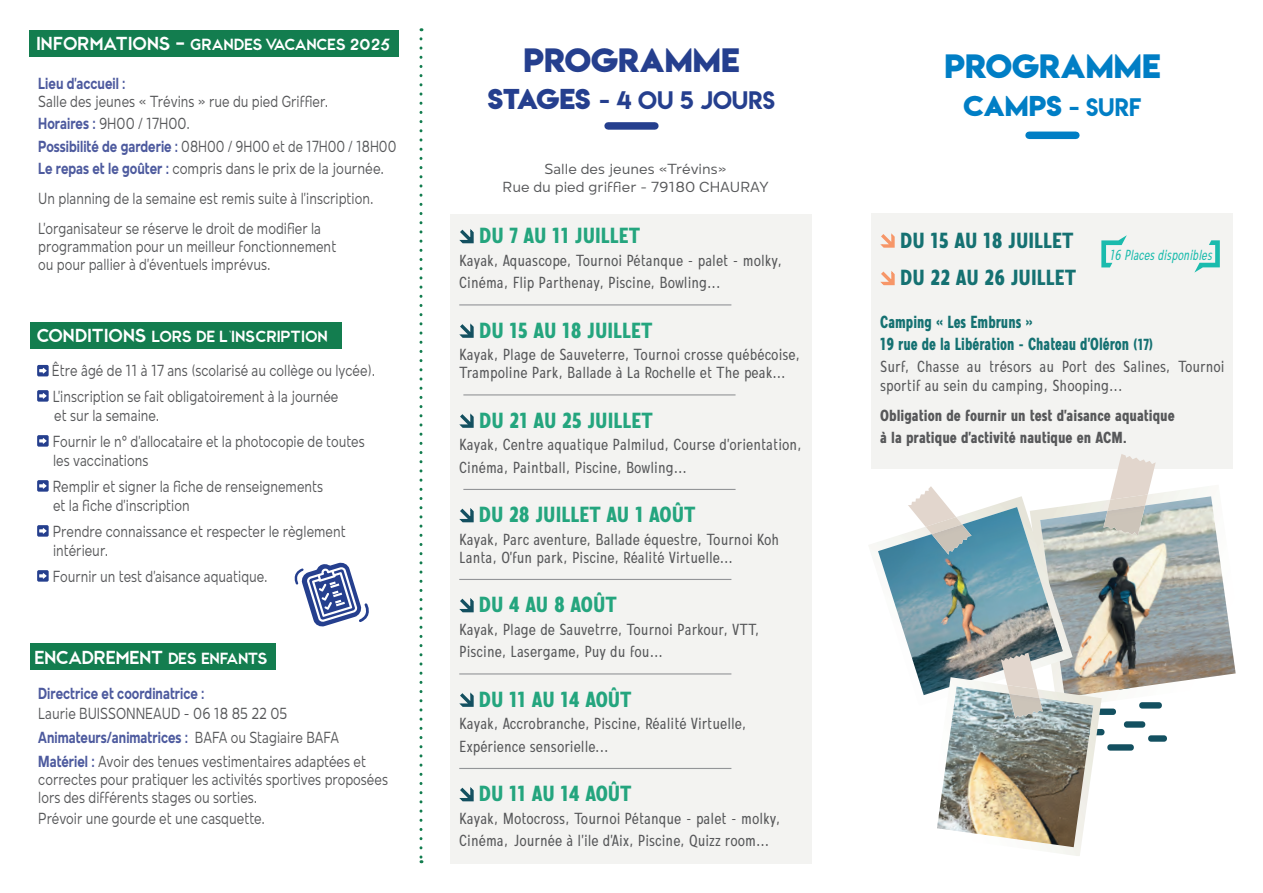
<style>
.page{position:relative;width:1263px;height:893px;background:#fff}
.page>*{position:absolute;margin:0;border:0;box-sizing:border-box;transform-origin:0 0}
.t1{font:30px "Lemon Milkbold";color:#253f8e}
.t2{font:30px "Lemon Milkbold";color:#007ec5}
.t3{font:25.5px "Lemon Milkbold";color:#007ec5}
.t4{font:700 condensed 22.5px "Mollen Personal Use";color:#24a57e}
.t5{font:700 condensed 22.5px/37.5px "Mollen Personal Use";color:#157172}
.t6{font:22.5px "Lemon Milk";color:#253f8e}
.t7{font:18.75px "CWG Sans";letter-spacing:-.03em;color:#fff}
.t8{font:700 condensed 18px/21.6px "Mollen Personal Use";color:#157172;scale:.9 1}
.t9{font:16.5px/25.2px "Mollen Personal Use";color:#57585a;scale:.8 1}
.t10{font:condensed 16.5px/22.5px "Mollen Personal Use";color:#57585a}
.t11{font:700 condensed 16.5px/22.5px "Mollen Personal Use";color:#57585a}
.t12{font:700 16.5px "Mollen Personal Use";color:#4d5a9e;scale:.8 1}
.t13{font:16.05px "CWG Sans";letter-spacing:-.05em;color:#fff}
.t14{font:16.05px "CWG Sans";letter-spacing:-.03em;color:#fff}
.t15{font:15px/18px "Mollen Personal Use";color:#57585a;text-align:center}
.t16{font:italic condensed 15px "Mollen Personal Use";color:#1abbad;scale:.87 1}
.s1{font-size:18.75px}
.s2{font-weight:700;color:#4d5a9e}
.s3{font-size:16.05px}
.s4{font-family:"Lemon Milkbold";font-size:25.5px}
.s5{font-family:"Lemon Milk";font-size:22.5px}
.s6{font-size:16.5px}
</style>
<div class="page">
<div style="left:608px;top:122px;width:47px;height:8px;background:#253f8e"></div>
<div style="left:451px;top:214px;width:361px;height:649px;background:#f3f3f1"></div>
<svg style="left:459px;top:229px;width:15px;height:15px"></svg>
<hr style="left:459px;top:304px;width:272px;height:1px;background:#939598">
<svg style="left:459px;top:323px;width:15px;height:15px"></svg>
<hr style="left:463px;top:394px;width:272px;height:1px;background:#939598">
<svg style="left:459px;top:413px;width:15px;height:15px"></svg>
<hr style="left:463px;top:489px;width:272px;height:1px;background:#939598">
<svg style="left:459px;top:508px;width:15px;height:15px"></svg>
<hr style="left:459px;top:579px;width:272px;height:1px;background:#939598">
<svg style="left:459px;top:598px;width:15px;height:15px"></svg>
<hr style="left:459px;top:673px;width:272px;height:1px;background:#939598">
<svg style="left:459px;top:692px;width:15px;height:15px"></svg>
<hr style="left:459px;top:768px;width:272px;height:1px;background:#939598">
<svg style="left:459px;top:787px;width:15px;height:15px"></svg>
<div style="left:30px;top:30px;width:369px;height:26px;background:#137d4f"></div>
<svg style="left:419px;top:39px;width:3px;height:824px"></svg>
<div style="left:30px;top:643px;width:245px;height:27px;background:#137d4f"></div>
<div style="left:30px;top:322px;width:311px;height:26px;background:#137d4f"></div>
<div style="left:37px;top:365px;width:12px;height:11px;background:#253f8e;border-radius:2px"></div>
<svg style="left:39px;top:368px;width:8px;height:6px"></svg>
<div style="left:37px;top:390px;width:12px;height:12px;background:#253f8e;border-radius:2px"></div>
<svg style="left:39px;top:393px;width:8px;height:6px"></svg>
<div style="left:37px;top:435px;width:12px;height:12px;background:#253f8e;border-radius:2px"></div>
<svg style="left:39px;top:438px;width:8px;height:6px"></svg>
<div style="left:37px;top:480px;width:12px;height:12px;background:#253f8e;border-radius:2px"></div>
<svg style="left:39px;top:483px;width:8px;height:6px"></svg>
<div style="left:37px;top:525px;width:12px;height:12px;background:#253f8e;border-radius:2px"></div>
<svg style="left:39px;top:528px;width:8px;height:6px"></svg>
<div style="left:37px;top:570px;width:12px;height:12px;background:#253f8e;border-radius:2px"></div>
<svg style="left:39px;top:573px;width:8px;height:6px"></svg>
<svg style="left:294px;top:562px;width:75px;height:65px"></svg>
<div style="left:1029px;top:132px;width:47px;height:7px;background:#007ec5"></div>
<div style="left:872px;top:214px;width:361px;height:255px;background:#f3f3f1"></div>
<svg style="left:880px;top:233px;width:15px;height:15px"></svg>
<svg style="left:880px;top:271px;width:15px;height:15px"></svg>
<svg style="left:1101px;top:235px;width:26px;height:32px"></svg>
<svg style="left:1194px;top:240px;width:26px;height:33px"></svg>
<svg style="left:1102px;top:709px;width:14px;height:6px"></svg>
<svg style="left:1123px;top:721px;width:23px;height:7px"></svg>
<svg style="left:1102px;top:729px;width:3px;height:6px"></svg>
<svg style="left:1107px;top:744px;width:27px;height:7px"></svg>
<svg style="left:1140px;top:708px;width:21px;height:1px"></svg>
<svg style="left:1148px;top:735px;width:19px;height:7px"></svg>
<img style="left:1139px;top:488px;width:61px;height:220px">
<img style="left:1072px;top:496px;width:164px;height:201px">
<svg style="left:1111px;top:454px;width:45px;height:46px"></svg>
<img style="left:1107px;top:494px;width:41px;height:17px">
<img style="left:1103px;top:505px;width:42px;height:31px">
<img style="left:869px;top:496px;width:203px;height:181px">
<img style="left:878px;top:507px;width:185px;height:188px">
<svg style="left:908px;top:486px;width:48px;height:41px"></svg>
<img style="left:926px;top:517px;width:36px;height:17px">
<img style="left:932px;top:524px;width:39px;height:31px">
<img style="left:929px;top:677px;width:173px;height:179px">
<img style="left:937px;top:687px;width:156px;height:160px">
<svg style="left:1001px;top:653px;width:36px;height:36px"></svg>
<img style="left:1007px;top:685px;width:32px;height:13px">
<img style="left:1009px;top:694px;width:34px;height:24px">
<p class="t13" style="left:37px;top:36px;width:356px"><span class="s1">INFORMATIONS -</span> GRANDES VACANCES 2025</p>
<p class="t12" style="left:38px;top:74px;width:111px">Lieu d’accueil :</p>
<p class="t9" style="left:38px;top:90px;width:449px;line-height:22.5px">Salle des jeunes « Trévins » rue du pied Griffier.<br><span class="s2">Horaires :</span> 9H00 / 17H00.<br><span class="s2">Possibilité de garderie :</span> 08H00 / 9H00 et de 17H00 / 18H00<br><span class="s2">Le repas et le goûter :</span> compris dans le prix de la journée.</p>
<p class="t9" style="left:38px;top:183px;width:421px;line-height:30px">Un planning de la semaine est remis suite à l’inscription.<br>L’organisateur se réserve le droit de modifier la</p>
<p class="t9" style="left:38px;top:237px;width:374px;line-height:18px">programmation pour un meilleur fonctionnement ou pour pallier à d’éventuels imprévus.</p>
<p class="t14" style="left:37px;top:328px;width:293px"><span class="s1">CONDITIONS</span> LORS DE L'INSCRIPTION</p>
<p class="t9" style="left:52px;top:358px;width:406px">Être âgé de 11 à 17 ans (scolarisé au collège ou lycée).<br>L’inscription se fait obligatoirement à la journée</p>
<p class="t9" style="left:53px;top:403px;width:391px">et sur la semaine.<br>Fournir le n° d’allocataire et la photocopie de toutes</p>
<p class="t9" style="left:53px;top:448px;width:340px">les vaccinations<br>Remplir et signer la fiche de renseignements</p>
<p class="t9" style="left:53px;top:493px;width:368px">et la fiche d’inscription<br>Prendre connaissance et respecter le règlement</p>
<p class="t9" style="left:53px;top:538px;width:270px">intérieur.<br>Fournir un test d’aisance aquatique.</p>
<p class="t7" style="left:35px;top:647px;width:235px">ENCADREMENT <span class="s3">DES ENFANTS</span></p>
<p class="t12" style="left:38px;top:684px;width:209px">Directrice et coordinatrice :</p>
<p class="t9" style="left:38px;top:701px;width:411px;line-height:24px">Laurie BUISSONNEAUD - 06 18 85 22 05<br><span class="s2">Animateurs/animatrices :</span> BAFA ou Stagiaire BAFA<br><span class="s2">Matériel :</span> Avoir des tenues vestimentaires adaptées et</p>
<p class="t9" style="left:38px;top:770px;width:439px;line-height:18px">correctes pour pratiquer les activités sportives proposées lors des différents stages ou sorties.</p>
<p class="t9" style="left:38px;top:805px;width:285px">Prévoir une gourde et une casquette.</p>
<h1 class="t1" style="left:524px;top:39px;width:217px">PROGRAMME</h1>
<h3 class="t6" style="left:488px;top:85px;width:289px"><span class="s4">STAGES</span> - 4 OU 5 JOURS</h3>
<p class="t15" style="left:503px;top:159px;width:268px">Salle des jeunes «Trévins»<br>Rue du pied griffier - 79180 CHAURAY</p>
<h3 class="t4" style="left:479px;top:223px;width:162px">DU 7 AU 11 JUILLET</h3>
<p class="t10" style="left:459px;top:249px;width:324px">Kayak, Aquascope, Tournoi Pétanque - palet - molky,<br>Cinéma, Flip Parthenay, Piscine, Bowling...</p>
<h3 class="t4" style="left:479px;top:317px;width:175px">DU 15 AU 18 JUILLET</h3>
<p class="t10" style="left:459px;top:346px;width:342px;line-height:18px">Kayak, Plage de Sauveterre, Tournoi crosse québécoise,<br>Trampoline Park, Ballade à La Rochelle et The peak...</p>
<h3 class="t4" style="left:479px;top:407px;width:175px">DU 21 AU 25 JUILLET</h3>
<p class="t10" style="left:459px;top:433px;width:344px">Kayak, Centre aquatique Palmilud, Course d’orientation,<br>Cinéma, Paintball, Piscine, Bowling...</p>
<h3 class="t4" style="left:479px;top:502px;width:218px">DU 28 JUILLET AU 1 AOÛT</h3>
<p class="t10" style="left:459px;top:530px;width:321px;line-height:18px">Kayak, Parc aventure, Ballade équestre, Tournoi Koh<br>Lanta, O’fun park, Piscine, Réalité Virtuelle...</p>
<h3 class="t4" style="left:479px;top:592px;width:139px">DU 4 AU 8 AOÛT</h3>
<p class="t10" style="left:459px;top:618px;width:302px">Kayak, Plage de Sauvetrre, Tournoi Parkour, VTT,<br>Piscine, Lasergame, Puy du fou...</p>
<h3 class="t4" style="left:479px;top:686px;width:154px">DU 11 AU 14 AOÛT</h3>
<p class="t10" style="left:459px;top:712px;width:289px">Kayak, Accrobranche, Piscine, Réalité Virtuelle,<br>Expérience sensorielle...</p>
<h3 class="t4" style="left:479px;top:781px;width:154px">DU 11 AU 14 AOÛT</h3>
<p class="t10" style="left:459px;top:807px;width:323px">Kayak, Motocross, Tournoi Pétanque - palet - molky,<br>Cinéma, Journée à l’ile d’Aix, Piscine, Quizz room...</p>
<h1 class="t2" style="left:944px;top:45px;width:217px">PROGRAMME</h1>
<h2 class="t3" style="left:963px;top:87px;width:180px">CAMPS <span class="s5">- SURF</span></h2>
<h3 class="t5" style="left:900px;top:221px;width:177px">DU 15 AU 18 JUILLET<br>DU 22 AU 26 JUILLET</h3>
<p class="t8" style="left:880px;top:311px;width:305px">Camping « Les Embruns »<br>19 rue de la Libération - Chateau d’Oléron <span class="s6">(17)</span></p>
<p class="t10" style="left:880px;top:358px;width:346px;line-height:18px">Surf, Chasse au trésors au Port des Salines, Tournoi sportif au sein du camping, Shooping...</p>
<p class="t11" style="left:880px;top:403px;width:296px">Obligation de fournir un test d’aisance aquatique à la pratique d’activité nautique en ACM.</p>
<p class="t16" style="left:1109px;top:246px;width:123px">16 Placesdisponibles</p>
</div>
